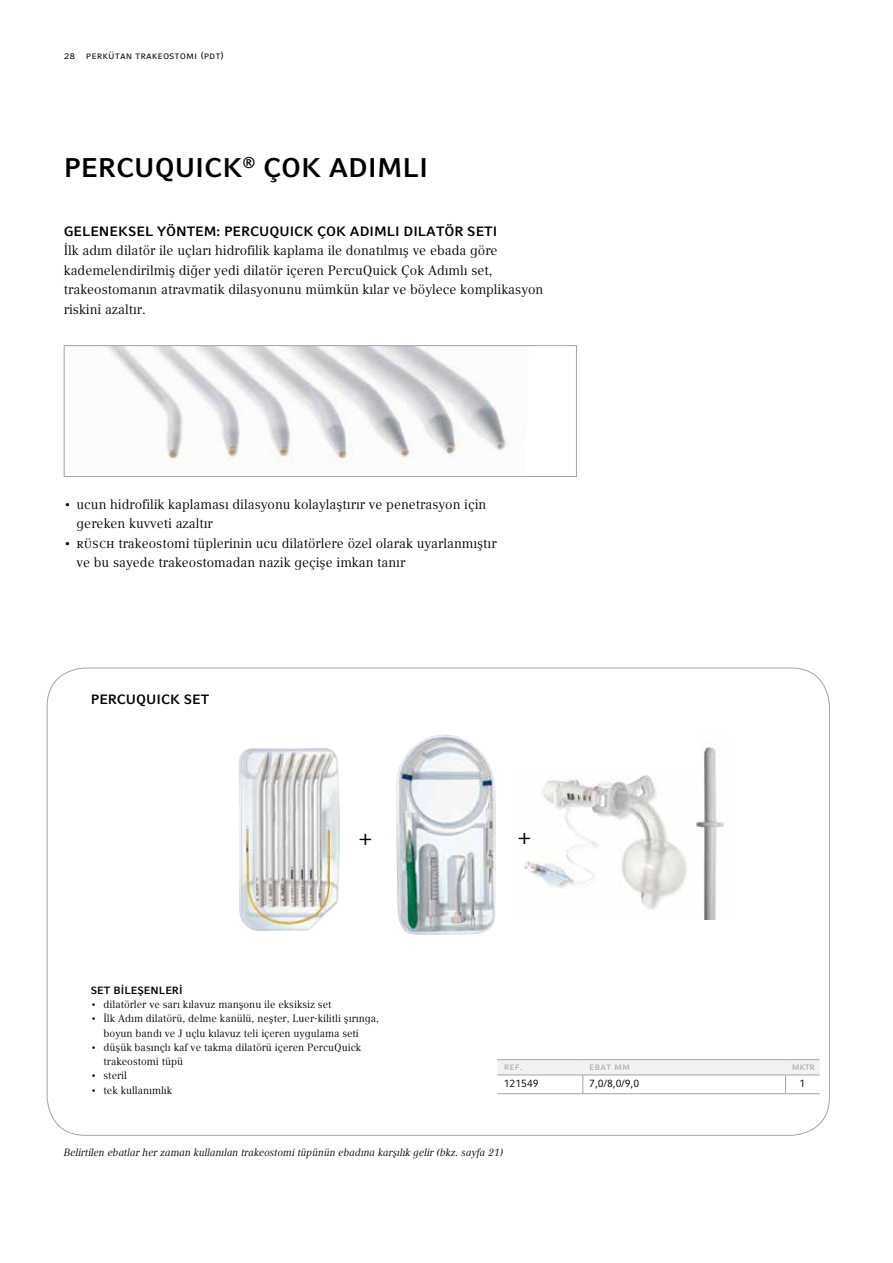
<style>
.page{position:relative;width:893px;height:1263px;background:#fff}
.page>*{position:absolute;margin:0;border:0;box-sizing:border-box;transform-origin:0 0}
.t1{font:700 27px "Compatil Fact LT Pro";color:#000}
.t2{font:21.6px "Compatil Fact LT Pro";color:#000}
.t3{font:13.5px/19.5px "Compatil Text LT Pro";color:#000}
.t4{font:700 13.5px "Compatil Fact LT Pro";color:#000}
.t5{font:10.5px/14.2px "Compatil Text LT Pro";color:#000}
.t6{font:italic 10.5px "Compatil Text LT Pro";color:#000}
.t7{font:10.5px "Compatil Fact LT Pro";color:#000}
.t8{font:10.5px "Compatil Fact LT Pro";color:#a3a4a6}
.t9{font:700 10.5px "Compatil Fact LT Pro";color:#000}
</style>
<div class="page">
<img style="left:108px;top:347px;width:398px;height:116px">
<div style="left:64px;top:345px;width:513px;height:132px;border:1px solid #a3a4a6"></div>
<img style="left:524px;top:775px;width:163px;height:134px">
<img style="left:238px;top:748px;width:102px;height:183px">
<img style="left:396px;top:734px;width:100px;height:201px">
<img style="left:696px;top:746px;width:28px;height:174px">
<svg style="left:497px;top:1060px;width:322px;height:33px"></svg>
<hr style="left:497px;top:1093px;width:86px;height:1px;background:#a3a4a6">
<hr style="left:583px;top:1093px;width:202px;height:1px;background:#a3a4a6">
<hr style="left:785px;top:1093px;width:34px;height:1px;background:#a3a4a6">
<hr style="left:497px;top:1059px;width:86px;height:1px;background:#a3a4a6">
<hr style="left:497px;top:1074px;width:86px;height:1px;background:#a3a4a6">
<hr style="left:583px;top:1059px;width:202px;height:1px;background:#a3a4a6">
<hr style="left:583px;top:1074px;width:202px;height:1px;background:#a3a4a6">
<hr style="left:785px;top:1059px;width:34px;height:1px;background:#a3a4a6">
<hr style="left:785px;top:1074px;width:34px;height:1px;background:#a3a4a6">
<p class="t7" style="left:64px;top:49px;width:162px">28 Perkütan trakeostomi (PDT)</p>
<h1 class="t1" style="left:64px;top:152px;width:360px">PERCUQUICK<sup>®</sup> ÇOK ADI MLI</h1>
<p class="t4" style="left:64px;top:223px;width:435px">GELEN EKSEL YÖNTEM: PERCUQUICK ÇOK ADI MLI DILATÖR SETI</p>
<p class="t3" style="left:64px;top:241px;width:481px">İlk adım dilatör ile uçları hidrofilik kaplama ile donatılmış ve ebada göre kademelendirilmiş diğer yedi dilatör içeren PercuQuick Çok Adımlı set, trakeostomanın atravmatik dilasyonunu mümkün kılar ve böylece komplikasyon riskini azaltır.</p>
<p class="t3" style="left:77px;top:494px;width:411px;text-indent:-13px">• ucun hidrofilik kaplaması dilasyonu kolaylaştırır ve penetrasyon için gereken kuvveti azaltır</p>
<p class="t3" style="left:77px;top:533px;width:422px;text-indent:-13px">• Rüsch trakeostomi tüplerinin ucu dilatörlere özel olarak uyarlanmıştır ve bu sayede trakeostomadan nazik geçişe imkan tanır</p>
<p class="t4" style="left:91px;top:691px;width:120px">PERCUQUICK SET</p>
<h2 class="t2" style="left:360px;top:824px;width:14px">+</h2>
<h2 class="t2" style="left:519px;top:823px;width:14px">+</h2>
<p class="t9" style="left:91px;top:984px;width:41px">SET BİLEŞE</p>
<p class="t9" style="left:151px;top:984px;width:34px">NLERİ</p>
<p class="t5" style="left:91px;top:997px;width:242px">• dilatörler ve sarı kılavuz manşonu ile eksiksiz set</p>
<p class="t5" style="left:104px;top:1012px;width:277px;text-indent:-13px">• İlk Adım dilatörü, delme kanülü, neşter, Luer-kilitli şırınga, boyun bandı ve J uçlu kılavuz teli içeren uygulama seti</p>
<p class="t5" style="left:104px;top:1040px;width:259px;text-indent:-13px">• düşük basınçlı kaf ve takma dilatörü içeren PercuQuick trakeostomi tüpü</p>
<p class="t5" style="left:91px;top:1069px;width:38px">• steril</p>
<p class="t5" style="left:91px;top:1083px;width:83px">• tek kullanımlık</p>
<p class="t8" style="left:504px;top:1060px;width:21px">ref.</p>
<p class="t8" style="left:589px;top:1060px;width:43px">Ebat mm</p>
<p class="t8" style="left:792px;top:1060px;width:25px">M ktr</p>
<p class="t7" style="left:504px;top:1077px;width:37px">121549</p>
<p class="t7" style="left:589px;top:1077px;width:52px">7,0/8,0/9,0</p>
<p class="t7" style="left:800px;top:1077px;width:7px">1</p>
<p class="t6" style="left:64px;top:1146px;width:441px">Belirtilen ebatlar her zaman kullanılan trakeostomi tüpünün ebadına karşılık gelir (bkz. sayfa 21)</p>
</div>
